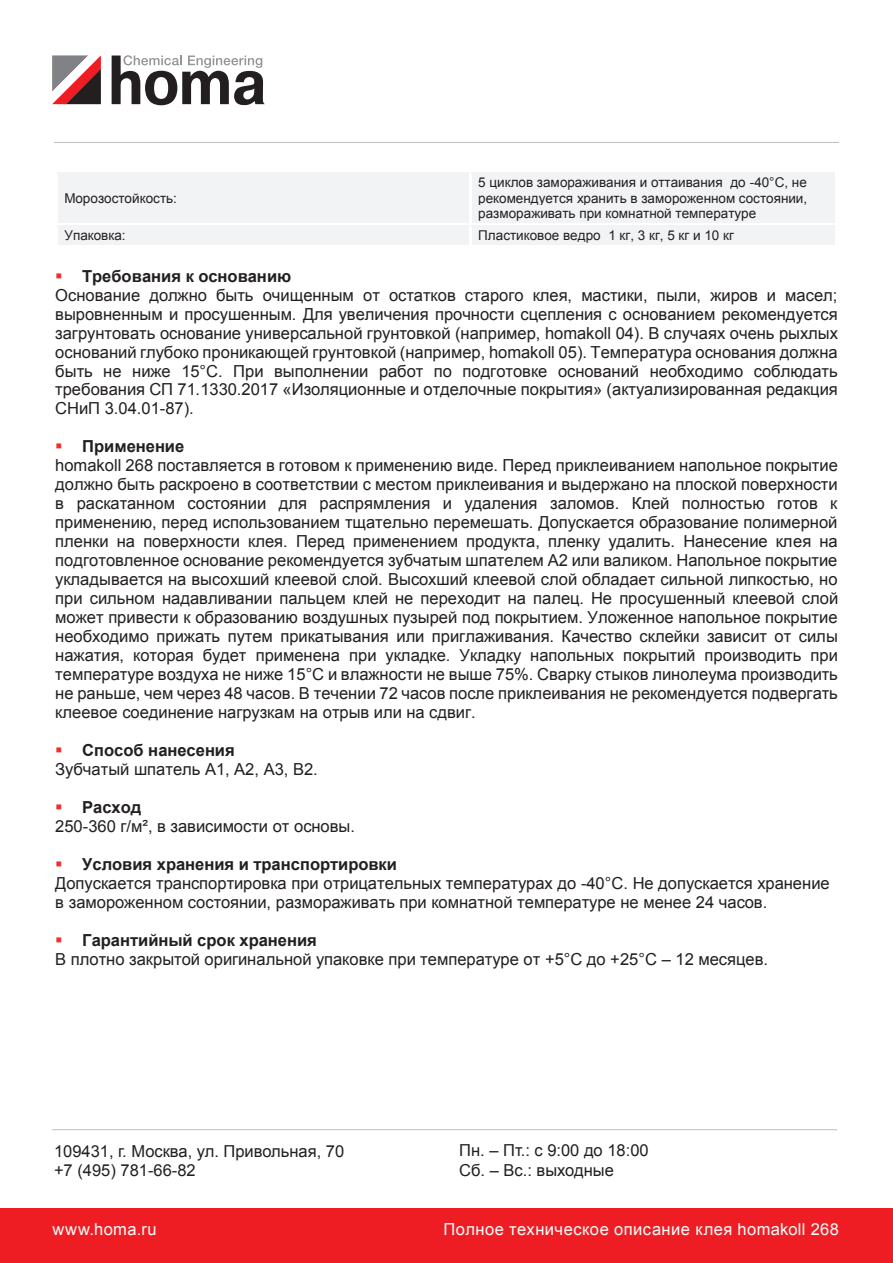
<style>
.page{position:relative;width:893px;height:1263px;background:#fff}
.page>*{position:absolute;margin:0;border:0;box-sizing:border-box;transform-origin:0 0}
.t1{font:16.5px/19px "Arial";color:#231f20}
.t2{font:16.5px "Arial";letter-spacing:.03em;color:#fff}
.t3{font:13.5px/15.6px "Arial";letter-spacing:.005em;color:#231f20;text-align:justify}
.s1{color:#ee2f2c}
.s2{font-weight:700}
</style>
<div class="page">
<div style="left:58px;top:172px;width:411px;height:51px;background:#f2f3f4"></div>
<div style="left:471px;top:172px;width:364px;height:51px;background:#f2f3f4"></div>
<hr style="left:57px;top:172px;width:412px;height:2px;background:#f2f3f4">
<hr style="left:56px;top:221px;width:414px;height:2px;background:#f2f3f4">
<hr style="left:55px;top:174px;width:2px;height:49px;background:#fff">
<hr style="left:469px;top:174px;width:2px;height:49px;background:#fff">
<div style="left:58px;top:225px;width:411px;height:20px;background:#f2f3f4"></div>
<div style="left:471px;top:225px;width:364px;height:20px;background:#f2f3f4"></div>
<hr style="left:57px;top:225px;width:412px;height:3px;background:#f2f3f4">
<hr style="left:56px;top:243px;width:414px;height:2px;background:#f2f3f4">
<div style="left:0;top:1209px;width:893px;height:54px;background:#ee1d23"></div>
<hr style="left:52px;top:1129px;width:785px;height:1px;background:#bcbdc0">
<svg style="left:112px;top:55px;width:153px;height:50px"></svg>
<svg style="left:52px;top:55px;width:49px;height:49px"></svg>
<hr style="left:54px;top:142px;width:785px;height:1px;background:#bcbdc0">
<p class="t3" style="left:64px;top:190px;width:114px">Морозостойкость:</p>
<p class="t3" style="left:478px;top:175px;width:331px">5 циклов замораживания и оттаивания до -40°С, не рекомендуется хранить в замороженном состоянии, размораживать при комнатной температуре</p>
<p class="t3" style="left:64px;top:228px;width:63px">Упаковка:</p>
<p class="t3" style="left:478px;top:228px;width:257px">Пластиковое ведро 1 кг, 3 кг, 5 кг и 10 кг</p>
<p class="t1" style="left:55px;top:266px;width:784px"><span class="s1">▪</span> <span class="s2">Требования к основанию<br></span>Основание должно быть очищенным от остатков старого клея, мастики, пыли, жиров и масел; выровненным и просушенным. Для увеличения прочности сцепления с основанием рекомендуется загрунтовать основание универсальной грунтовкой (например, homakoll 04). В случаях очень рыхлых оснований глубоко проникающей грунтовкой (например, homakoll 05). Температура основания должна быть не ниже 15°С. При выполнении работ по подготовке оснований необходимо соблюдать требования СП 71.1330.2017 «Изоляционные и отделочные покрытия» (актуализированная редакция СНиП 3.04.01-87).</p>
<p class="t1" style="left:55px;top:437px;width:784px"><span class="s1">▪</span> <span class="s2">Применение<br></span>homakoll 268 поставляется в готовом к применению виде. Перед приклеиванием напольное покрытие должно быть раскроено в соответствии с местом приклеивания и выдержано на плоской поверхности в раскатанном состоянии для распрямления и удаления заломов. Клей полностью готов к применению, перед использованием тщательно перемешать. Допускается образование полимерной пленки на поверхности клея. Перед применением продукта, пленку удалить. Нанесение клея на подготовленное основание рекомендуется зубчатым шпателем А2 или валиком. Напольное покрытие укладывается на высохший клеевой слой. Высохший клеевой слой обладает сильной липкостью, но при сильном надавливании пальцем клей не переходит на палец. Не просушенный клеевой слой может привести к образованию воздушных пузырей под покрытием. Уложенное напольное покрытие необходимо прижать путем прикатывания или приглаживания. Качество склейки зависит от силы нажатия, которая будет применена при укладке. Укладку напольных покрытий производить при температуре воздуха не ниже 15°С и влажности не выше 75%. Сварку стыков линолеума производить не раньше, чем через 48 часов. В течении 72 часов после приклеивания не рекомендуется подвергать клеевое соединение нагрузкам на отрыв или на сдвиг.</p>
<p class="t1" style="left:55px;top:741px;width:264px"><span class="s1">▪</span> <span class="s2">Способ нанесения<br></span>Зубчатый шпатель A1, A2, A3, B2.</p>
<p class="t1" style="left:55px;top:798px;width:301px"><span class="s1">▪</span> <span class="s2">Расход<br></span>250-360 г/м², в зависимости от основы.</p>
<p class="t1" style="left:55px;top:854px;width:776px"><span class="s1">▪</span> <span class="s2">Условия хранения и транспортировки<br></span>Допускается транспортировка при отрицательных температурах до -40°С. Не допускается хранение в замороженном состоянии, размораживать при комнатной температуре не менее 24 часов.</p>
<p class="t1" style="left:55px;top:930px;width:714px"><span class="s1">▪</span> <span class="s2">Гарантийный срок хранения<br></span>В плотно закрытой оригинальной упаковке при температуре от +5°С до +25°С – 12 месяцев.</p>
<p class="t1" style="left:54px;top:1141px;width:292px;line-height:19.8px">109431, г. Москва, ул. Привольная, 70 +7 (495) 781-66-82</p>
<p class="t1" style="left:459px;top:1140px;width:191px;line-height:19.8px">Пн. – Пт.: с 9:00 до 18:00<br>Сб. – Вс.: выходные</p>
<p class="t2" style="left:52px;top:1218px;width:106px">www.homa.ru</p>
<p class="t2" style="left:443px;top:1218px;width:397px">Полное техническое описание клея homakoll 268</p>
</div>
